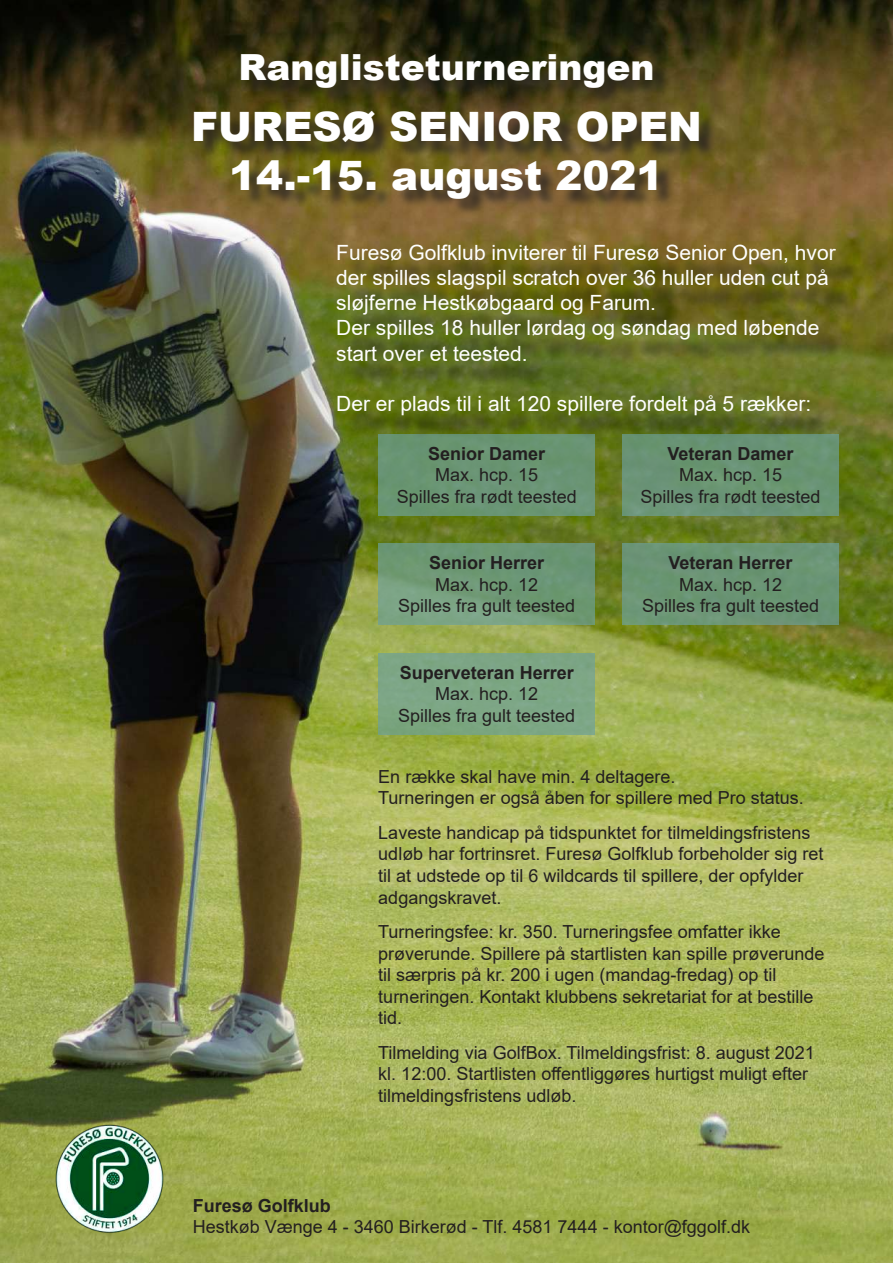
<style>
.page{position:relative;width:893px;height:1263px;background:#fff}
.page>*{position:absolute;margin:0;border:0;box-sizing:border-box;transform-origin:0 0}
.t1{font:900 40.5px/48.6px "Arial";color:#fff;text-align:center}
.t2{font:900 36px "Arial";color:#fff}
.t3{font:21px/25.2px "Arial";color:#fff}
.t4{font:18px/21.6px "Arial";color:#231f20;text-align:center}
.t5{font:700 18px "Arial";color:#231f20}
</style>
<div class="page">
<img style="left:0;top:0;width:893px;height:1263px">
<div style="left:196px;top:57px;width:521px;height:160px;background:#231f20;opacity:.75"></div>
<div style="left:378px;top:434px;width:217px;height:82px;background:#699473"></div>
<svg style="left:378px;top:543px;width:217px;height:82px;background:#6f9a77"></svg>
<div style="left:622px;top:543px;width:217px;height:82px;background:#6a9474"></div>
<div style="left:622px;top:434px;width:217px;height:82px;background:#699373"></div>
<div style="left:378px;top:653px;width:217px;height:82px;background:#7ca684"></div>
<div style="left:347px;top:255px;width:514px;height:186px;background:#231f20;opacity:.75"></div>
<img style="left:55px;top:1123px;width:109px;height:110px">
<h2 class="t2" style="left:238px;top:41px;width:418px">Ranglisteturneringen</h2>
<h1 class="t1" style="left:191px;top:101px;width:512px">FURESØ SENIOR OPEN<br>14.-15. august 2021</h1>
<p class="t3" style="left:336px;top:240px;width:501px">Furesø Golfklub inviterer til Furesø Senior Open, hvor der spilles slagspil scratch over 36 huller uden cut på sløjferne Hestkøbgaard og Farum.<br>Der spilles 18 huller lørdag og søndag med løbende start over et teested.</p>
<p class="t3" style="left:336px;top:391px;width:476px">Der er plads til i alt 120 spillere fordelt på 5 rækker:</p>
<p class="t5" style="left:428px;top:441px;width:119px">Senior Damer</p>
<p class="t4" style="left:397px;top:464px;width:182px">Max. hcp. 15<br>Spilles fra rødt teested</p>
<p class="t5" style="left:429px;top:550px;width:117px">Senior Herrer</p>
<p class="t4" style="left:398px;top:573px;width:179px">Max. hcp. 12<br>Spilles fra gult teested</p>
<p class="t5" style="left:400px;top:660px;width:176px">Superveteran Herrer</p>
<p class="t4" style="left:398px;top:683px;width:179px">Max. hcp. 12<br>Spilles fra gult teested</p>
<p class="t5" style="left:667px;top:441px;width:128px">Veteran Damer</p>
<p class="t4" style="left:640px;top:464px;width:182px">Max. hcp. 15<br>Spilles fra rødt teested</p>
<p class="t5" style="left:668px;top:550px;width:126px">Veteran Herrer</p>
<p class="t4" style="left:642px;top:573px;width:179px">Max. hcp. 12<br>Spilles fra gult teested</p>
<p class="t4" style="left:378px;top:765px;width:427px;text-align:left">En række skal have min. 4 deltagere.<br>Turneringen er også åben for spillere med Pro status.</p>
<p class="t4" style="left:378px;top:821px;width:447px;text-align:left">Laveste handicap på tidspunktet for tilmeldingsfristens udløb har fortrinsret. Furesø Golfklub forbeholder sig ret til at udstede op til 6 wildcards til spillere, der opfylder adgangskravet.</p>
<p class="t4" style="left:378px;top:921px;width:448px;text-align:left">Turneringsfee: kr. 350. Turneringsfee omfatter ikke prøverunde. Spillere på startlisten kan spille prøverunde til særpris på kr. 200 i ugen (mandag-fredag) op til turneringen. Kontakt klubbens sekretariat for at bestille tid.</p>
<p class="t4" style="left:378px;top:1041px;width:438px;text-align:left">Tilmelding via GolfBox. Tilmeldingsfrist: 8. august 2021 kl. 12:00. Startlisten offentliggøres hurtigst muligt efter tilmeldingsfristens udløb.</p>
<p class="t5" style="left:193px;top:1193px;width:140px">Furesø Golfklub</p>
<p class="t4" style="left:193px;top:1216px;width:559px">Hestkøb Vænge 4 - 3460 Birkerød - Tlf. 4581 7444 - kontor@fggolf.dk</p>
</div>
